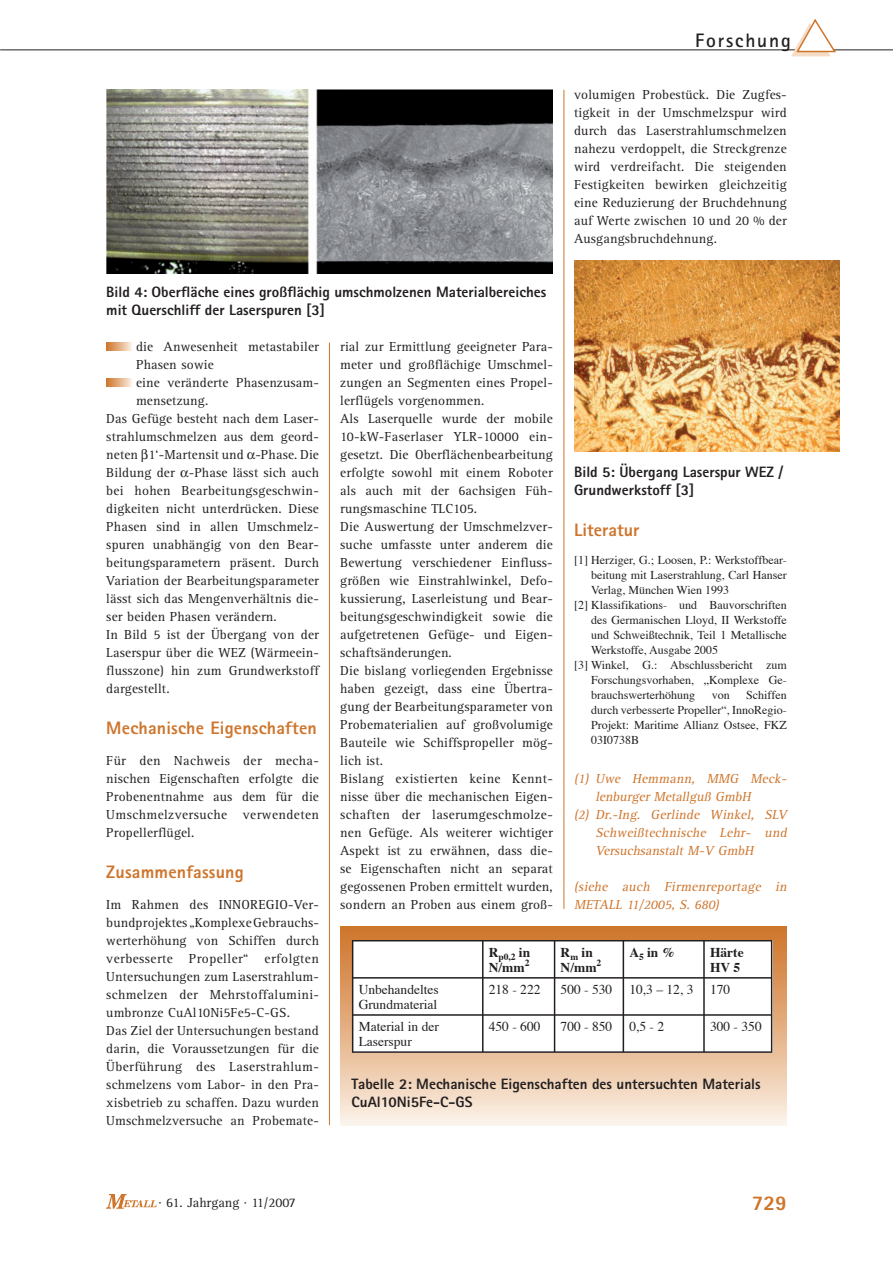
<style>
.page{position:relative;width:893px;height:1263px;background:#fff}
.page>*{position:absolute;margin:0;border:0;box-sizing:border-box;transform-origin:0 0}
.t1{font:800 21px "Rotis Sans Serif";color:#ce752c}
.t2{font:700 19.5px "Rotis Sans Serif";letter-spacing:.095em;color:#231f20}
.t3{font:800 18px "Rotis Sans Serif";letter-spacing:.01em;color:#ce752c}
.t4{font:800 15px/18px "Rotis Sans Serif";color:#231f20}
.t5{font:13.5px/18px "Rotis Serif";letter-spacing:.01em;color:#231f20;text-align:justify}
.t6{font:italic 13.5px/18px "Rotis Serif";letter-spacing:.015em;color:#ce752c}
.t7{font:13.5px/15px "Times";color:#231f20}
.t8{font:700 13.5px/15px "Times";color:#231f20}
.t9{font:12px/15px "Times";color:#231f20;text-align:justify}
.t10{font:700 9.45px "Times";color:#231f20}
</style>
<div class="page">
<hr style="left:0;top:50px;width:893px;height:1px;background:#231f20">
<img style="left:106px;top:1194px;width:50px;height:15px">
<svg style="left:791px;top:19px;width:46px;height:37px"></svg>
<svg style="left:106px;top:342px;width:26px;height:9px"></svg>
<svg style="left:106px;top:378px;width:26px;height:9px"></svg>
<hr style="left:329px;top:343px;width:1px;height:782px;background:#ce752c">
<hr style="left:563px;top:90px;width:1px;height:819px;background:#ce752c">
<img style="left:106px;top:89px;width:447px;height:184px">
<img style="left:574px;top:261px;width:266px;height:191px">
<div style="left:340px;top:927px;width:447px;height:198px;background:linear-gradient(to bottom,#c8732c,#faeee1)"></div>
<div style="left:352px;top:940px;width:420px;height:113px;background:#fff"></div>
<hr style="left:352px;top:940px;width:131px;height:1px;background:#231f20">
<hr style="left:352px;top:941px;width:1px;height:36px;background:#231f20">
<hr style="left:483px;top:940px;width:71px;height:1px;background:#231f20">
<hr style="left:482px;top:941px;width:1px;height:36px;background:#231f20">
<hr style="left:554px;top:940px;width:69px;height:1px;background:#231f20">
<hr style="left:554px;top:941px;width:1px;height:36px;background:#231f20">
<hr style="left:623px;top:940px;width:81px;height:1px;background:#231f20">
<hr style="left:623px;top:941px;width:1px;height:36px;background:#231f20">
<hr style="left:704px;top:940px;width:68px;height:1px;background:#231f20">
<hr style="left:703px;top:941px;width:2px;height:36px;background:#231f20">
<hr style="left:771px;top:941px;width:1px;height:36px;background:#231f20">
<hr style="left:352px;top:977px;width:131px;height:2px;background:#231f20">
<hr style="left:352px;top:979px;width:1px;height:35px;background:#231f20">
<hr style="left:483px;top:977px;width:71px;height:2px;background:#231f20">
<hr style="left:482px;top:979px;width:1px;height:35px;background:#231f20">
<hr style="left:554px;top:977px;width:69px;height:2px;background:#231f20">
<hr style="left:554px;top:979px;width:1px;height:35px;background:#231f20">
<hr style="left:623px;top:977px;width:81px;height:2px;background:#231f20">
<hr style="left:623px;top:979px;width:1px;height:35px;background:#231f20">
<hr style="left:704px;top:977px;width:68px;height:2px;background:#231f20">
<hr style="left:703px;top:979px;width:2px;height:35px;background:#231f20">
<hr style="left:771px;top:979px;width:1px;height:35px;background:#231f20">
<hr style="left:352px;top:1014px;width:131px;height:2px;background:#231f20">
<hr style="left:352px;top:1016px;width:1px;height:35px;background:#231f20">
<hr style="left:483px;top:1014px;width:71px;height:2px;background:#231f20">
<hr style="left:482px;top:1016px;width:1px;height:35px;background:#231f20">
<hr style="left:554px;top:1014px;width:69px;height:2px;background:#231f20">
<hr style="left:554px;top:1016px;width:1px;height:35px;background:#231f20">
<hr style="left:623px;top:1014px;width:81px;height:2px;background:#231f20">
<hr style="left:623px;top:1016px;width:1px;height:35px;background:#231f20">
<hr style="left:704px;top:1014px;width:68px;height:2px;background:#231f20">
<hr style="left:703px;top:1016px;width:2px;height:35px;background:#231f20">
<hr style="left:771px;top:1016px;width:1px;height:35px;background:#231f20">
<hr style="left:352px;top:1051px;width:352px;height:2px;background:#231f20">
<hr style="left:704px;top:1051px;width:68px;height:2px;background:#231f20">
<h2 class="t2" style="left:695px;top:33px;width:97px">Forschung</h2>
<p class="t4" style="left:106px;top:284px;width:441px">Bild 4: Oberfläche eines großflächig umschmolzenen Materialbereiches mit Querschliff der Laserspuren [3]</p>
<p class="t5" style="left:574px;top:87px;width:214px">volumigen Probestück. Die Zugfes&shy;tigkeit in der Umschmelzspur wird durch das Laserstrahlumschmelzen nahezu verdoppelt, die Streckgrenze wird verdreifacht. Die steigenden Festigkeiten bewirken gleichzeitig eine Reduzierung der Bruchdehnung auf Werte zwischen 10 und 20 % der Ausgangsbruchdehnung.</p>
<p class="t5" style="left:136px;top:339px;width:184px">die Anwesenheit metastabiler</p>
<p class="t5" style="left:136px;top:357px;width:79px">Phasen sowie</p>
<p class="t5" style="left:136px;top:375px;width:184px">eine veränderte Phasenzusam-</p>
<p class="t5" style="left:136px;top:393px;width:74px">mensetzung.</p>
<p class="t5" style="left:106px;top:411px;width:214px">Das Gefüge besteht nach dem Laser-</p>
<p class="t5" style="left:106px;top:429px;width:214px">strahlumschmelzen aus dem geord-</p>
<p class="t5" style="left:106px;top:447px;width:214px">neten 1‘-Martensit und -Phase. Die</p>
<p class="t5" style="left:106px;top:465px;width:214px">Bildung der -Phase lässt sich auch</p>
<p class="t5" style="left:106px;top:483px;width:214px">bei hohen Bearbeitungsgeschwin-</p>
<p class="t5" style="left:106px;top:501px;width:214px">digkeiten nicht unterdrücken. Diese</p>
<p class="t5" style="left:106px;top:519px;width:214px">Phasen sind in allen Umschmelz-</p>
<p class="t5" style="left:106px;top:537px;width:214px">spuren unabhängig von den Bear-</p>
<p class="t5" style="left:106px;top:555px;width:214px">beitungsparametern präsent. Durch</p>
<p class="t5" style="left:106px;top:573px;width:214px">Variation der Bearbeitungsparameter</p>
<p class="t5" style="left:106px;top:591px;width:214px">lässt sich das Mengenverhältnis die-</p>
<p class="t5" style="left:106px;top:609px;width:172px">ser beiden Phasen verändern.</p>
<p class="t5" style="left:106px;top:627px;width:214px">In Bild 5 ist der Übergang von der</p>
<p class="t5" style="left:106px;top:645px;width:214px">Laserspur über die WEZ (Wärmeein-</p>
<p class="t5" style="left:106px;top:663px;width:214px">flusszone) hin zum Grundwerkstoff</p>
<p class="t5" style="left:106px;top:681px;width:65px">dargestellt.</p>
<h3 class="t3" style="left:106px;top:722px;width:212px">Mechanische Eigenschaften</h3>
<p class="t5" style="left:106px;top:753px;width:214px">Für den Nachweis der mecha&shy;nischen Eigenschaften erfolgte die Probenentnahme aus dem für die Umschmelzversuche verwendeten Propellerflügel.</p>
<h3 class="t3" style="left:106px;top:866px;width:139px">Zusammenfassung</h3>
<p class="t5" style="left:106px;top:897px;width:214px;text-align:left">Im Rahmen des INNOREGIO-Ver&shy;bundprojektes „Komplexe Gebrauchs&shy;werterhöhung von Schiffen durch verbesserte Propeller“ erfolgten Untersuchungen zum Laserstrahlum&shy;schmelzen der Mehrstoffalumini&shy;umbronze CuAl10Ni5Fe5-C-GS.<br>Das Ziel der Untersuchungen bestand darin, die Voraussetzungen für die Überführung des Laserstrahlum&shy;schmelzens vom Labor- in den Pra&shy;xisbetrieb zu schaffen. Dazu wurden Umschmelzversuche an Probemate-</p>
<p class="t5" style="left:340px;top:339px;width:214px;text-align:left">rial zur Ermittlung geeigneter Para&shy;meter und großflächige Umschmel&shy;zungen an Segmenten eines Propel&shy;lerflügels vorgenommen.<br>Als Laserquelle wurde der mobile 10-kW-Faserlaser YLR-10000 ein&shy;gesetzt. Die Oberflächenbearbeitung erfolgte sowohl mit einem Roboter als auch mit der 6achsigen Füh&shy;rungsmaschine TLC105.<br>Die Auswertung der Umschmelzver&shy;suche umfasste unter anderem die Bewertung verschiedener Einfluss&shy;größen wie Einstrahlwinkel, Defo&shy;kussierung, Laserleistung und Bear&shy;beitungsgeschwindigkeit sowie die aufgetretenen Gefüge- und Eigen&shy;schaftsänderungen.<br>Die bislang vorliegenden Ergebnisse haben gezeigt, dass eine Übertra&shy;gung der Bearbeitungsparameter von Probematerialien auf großvolumige Bauteile wie Schiffspropeller mög&shy;lich ist.<br>Bislang existierten keine Kennt&shy;nisse über die mechanischen Eigen&shy;schaften der laserumgeschmolze&shy;nen Gefüge. Als weiterer wichtiger Aspekt ist zu erwähnen, dass die&shy;se Eigenschaften nicht an separat gegossenen Proben ermittelt wurden, sondern an Proben aus einem groß-</p>
<p class="t4" style="left:574px;top:464px;width:211px">Bild 5: Übergang Laserspur WEZ /<br>Grundwerkstoff [3]</p>
<h3 class="t3" style="left:574px;top:524px;width:67px">Literatur</h3>
<p class="t9" style="left:574px;top:553px;width:214px">[1] Herziger, G.; Loosen, P.: Werkstoffbear-</p>
<p class="t9" style="left:591px;top:568px;width:197px">beitung mit Laserstrahlung, Carl Hanser</p>
<p class="t9" style="left:591px;top:583px;width:139px">Verlag, München Wien 1993</p>
<p class="t9" style="left:574px;top:598px;width:214px">[2] Klassifikations- und Bauvorschriften</p>
<p class="t9" style="left:591px;top:613px;width:197px">des Germanischen Lloyd, II Werkstoffe</p>
<p class="t9" style="left:591px;top:628px;width:197px">und Schweißtechnik, Teil 1 Metallische</p>
<p class="t9" style="left:591px;top:643px;width:129px">Werkstoffe, Ausgabe 2005</p>
<p class="t9" style="left:574px;top:658px;width:214px">[3] Winkel, G.: Abschlussbericht zum</p>
<p class="t9" style="left:591px;top:673px;width:197px">Forschungsvorhaben, „Komplexe Ge-</p>
<p class="t9" style="left:591px;top:688px;width:105px">brauchswerterhöhung</p>
<p class="t9" style="left:712px;top:688px;width:19px">von</p>
<p class="t9" style="left:591px;top:688px;width:197px;text-indent:155px">Schiffen durch verbesserte Propeller“, InnoRegio-Projekt: Maritime Allianz Ostsee, FKZ 03I0738B</p>
<p class="t6" style="left:574px;top:771px;width:216px">(1) Uwe Hemmann, MMG Meck-</p>
<p class="t6" style="left:595px;top:789px;width:159px">lenburger Metallguß GmbH</p>
<p class="t6" style="left:574px;top:807px;width:214px">(2) Dr.-Ing. Gerlinde Winkel, SLV</p>
<p class="t6" style="left:595px;top:825px;width:195px">Schweißtechnische Lehr- und</p>
<p class="t6" style="left:595px;top:843px;width:162px">Versuchsanstalt M-V GmbH</p>
<p class="t6" style="left:574px;top:879px;width:216px">(siehe auch Firmenreportage in<br>METALL 11/2005, S. 680)</p>
<p class="t10" style="left:489px;top:952px;width:43px"><sup>R</sup>p0,2 <sup>in</sup></p>
<p class="t8" style="left:489px;top:961px;width:42px">N/mm<sup>2</sup></p>
<p class="t8" style="left:560px;top:946px;width:42px">R<sub>m</sub> in<br>N/mm<sup>2</sup></p>
<p class="t8" style="left:629px;top:946px;width:47px">A<sub>5</sub> in %</p>
<p class="t8" style="left:710px;top:946px;width:35px">Härte<br>HV 5</p>
<p class="t7" style="left:359px;top:983px;width:82px">Unbehandeltes<br>Grundmaterial</p>
<p class="t7" style="left:489px;top:983px;width:53px">218 - 222</p>
<p class="t7" style="left:560px;top:983px;width:53px">500 - 530</p>
<p class="t7" style="left:629px;top:983px;width:102px">10,3 – 12, 3 170</p>
<p class="t7" style="left:359px;top:1020px;width:82px">Material in der<br>Laserspur</p>
<p class="t7" style="left:489px;top:1020px;width:53px">450 - 600</p>
<p class="t7" style="left:560px;top:1020px;width:53px">700 - 850</p>
<p class="t7" style="left:629px;top:1020px;width:36px">0,5 - 2</p>
<p class="t7" style="left:710px;top:1020px;width:53px">300 - 350</p>
<p class="t4" style="left:351px;top:1076px;width:411px">Tabelle 2: Mechanische Eigenschaften des untersuchten Materials<br>CuAl10Ni5Fe-C-GS</p>
<p class="t5" style="left:158px;top:1195px;width:139px">· 61. Jahrgang · 11/2007</p>
<h1 class="t1" style="left:752px;top:1195px;width:37px">729</h1>
</div>
